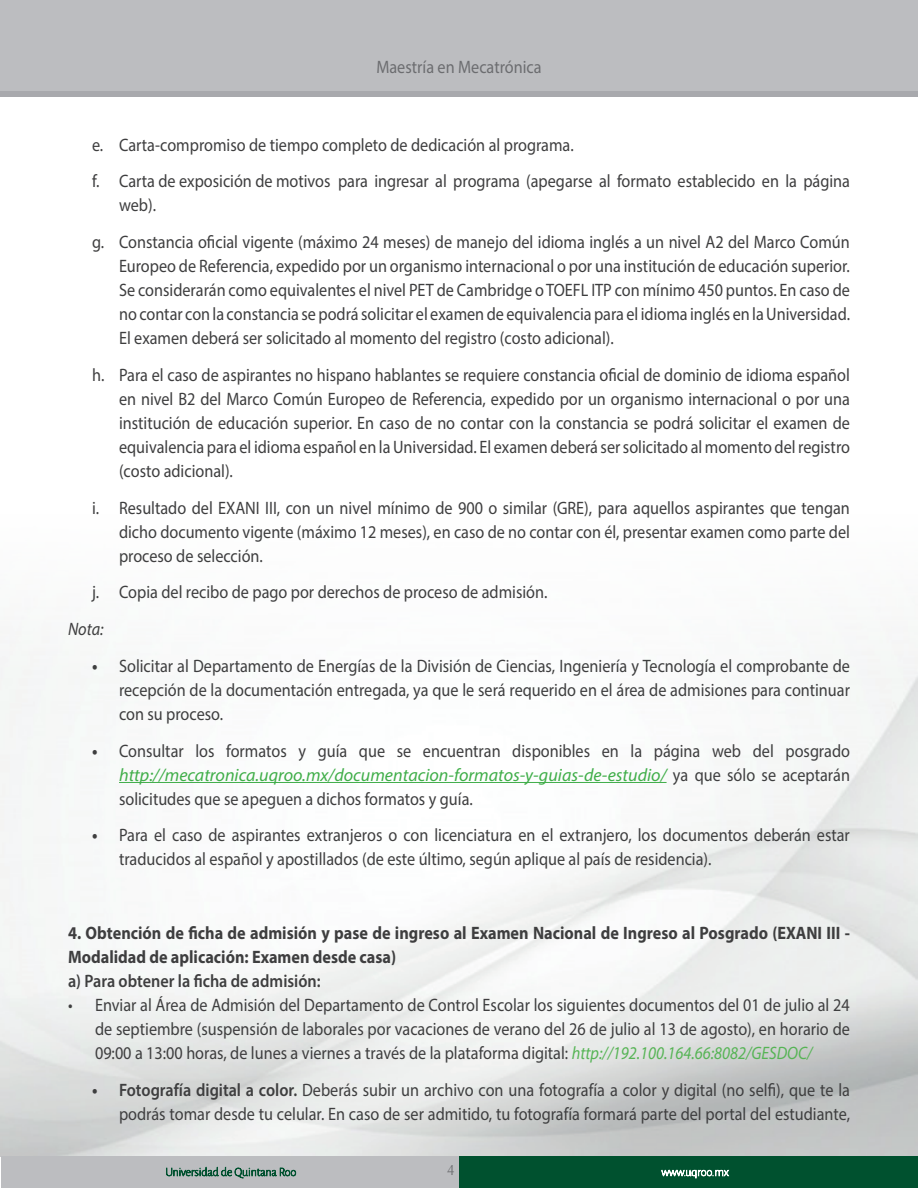
<style>
.page{position:relative;width:918px;height:1188px;background:#fff}
.page>*{position:absolute;margin:0;border:0;box-sizing:border-box;transform-origin:0 0}
.t1{font:18px/24px "Myriad Pro";color:#3e3e3f;text-align:justify;scale:.9 1}
.t2{font:700 18px/24px "Myriad Pro";color:#3e3e3f;scale:.9 1}
.t3{font:600 18px "Myriad Pro";color:#3e3e3f;scale:.9 1}
.t4{font:18px "Myriad Pro";color:#6c6d70;scale:.9 1}
.t5{font:italic 18px "Myriad Pro";color:#3e3e3f;scale:.9 1}
.t6{font:15px "Optima";color:#6c6d70;scale:.9 1}
.s1{font-weight:700}
.s2{font-style:italic;color:#40ae49}
.s3{font-style:italic;color:#56b455}
.s4{font-weight:600}
</style>
<div class="page">
<img style="left:0;top:682px;width:917px;height:475px">
<div style="left:0;top:0;width:918px;height:91px;background:#bcbdc0"></div>
<div style="left:0;top:91px;width:918px;height:6px;background:#a8a9ad"></div>
<div style="left:1px;top:1157px;width:459px;height:31px;background:#bcbdc0"></div>
<div style="left:460px;top:1157px;width:458px;height:31px;background:#00512f"></div>
<svg style="left:661px;top:1169px;width:68px;height:9px"></svg>
<svg style="left:166px;top:1167px;width:130px;height:12px"></svg>
<hr style="left:119px;top:782px;width:548px;height:1px;background:#40ae49">
<p class="t4" style="left:376px;top:56px;width:185px">Maestría en Mecatrónica</p>
<p class="t1" style="left:92px;top:132px;width:537px">e. Carta-compromiso de tiempo completo de dedicación al programa.</p>
<p class="t1" style="left:119px;top:169px;width:814px;text-indent:-27px">f. Carta de exposición de motivos para ingresar al programa (apegarse al formato establecido en la página web).</p>
<p class="t1" style="left:119px;top:230px;width:814px;text-indent:-27px">g. Constancia oficial vigente (máximo 24 meses) de manejo del idioma inglés a un nivel A2 del Marco Común Europeo de Referencia, expedido por un organismo internacional o por una institución de educación superior.<br>Se considerarán como equivalentes el nivel PET de Cambridge o TOEFL ITP con mínimo 450 puntos. En caso de no contar con la constancia se podrá solicitar el examen de equivalencia para el idioma inglés en la Universidad.<br>El examen deberá ser solicitado al momento del registro (costo adicional).</p>
<p class="t1" style="left:119px;top:363px;width:814px;text-indent:-27px">h. Para el caso de aspirantes no hispano hablantes se requiere constancia oficial de dominio de idioma español en nivel B2 del Marco Común Europeo de Referencia, expedido por un organismo internacional o por una institución de educación superior. En caso de no contar con la constancia se podrá solicitar el examen de equivalencia para el idioma español en la Universidad. El examen deberá ser solicitado al momento del registro (costo adicional).</p>
<p class="t1" style="left:119px;top:495px;width:814px;text-indent:-27px">i. Resultado del EXANI III, con un nivel mínimo de 900 o similar (GRE), para aquellos aspirantes que tengan dicho documento vigente (máximo 12 meses), en caso de no contar con él, presentar examen como parte del proceso de selección.</p>
<p class="t1" style="left:92px;top:580px;width:508px">j. Copia del recibo de pago por derechos de proceso de admisión.</p>
<p class="t5" style="left:68px;top:618px;width:41px">Nota:</p>
<p class="t1" style="left:119px;top:654px;width:814px;text-indent:-27px"><span class="s1">•</span> Solicitar al Departamento de Energías de la División de Ciencias, Ingeniería y Tecnología el comprobante de recepción de la documentación entregada, ya que le será requerido en el área de admisiones para continuar con su proceso.</p>
<p class="t1" style="left:119px;top:738px;width:814px;text-indent:-27px"><span class="s1">•</span> Consultar los formatos y guía que se encuentran disponibles en la página web del posgrado <span class="s2">http://mecatronica.uqroo.mx/documentacion-formatos-y-guias-de-estudio/</span> ya que sólo se aceptarán solicitudes que se apeguen a dichos formatos y guía.</p>
<p class="t1" style="left:119px;top:823px;width:814px;text-indent:-27px"><span class="s1">•</span> Para el caso de aspirantes extranjeros o con licenciatura en el extranjero, los documentos deberán estar traducidos al español y apostillados (de este último, según aplique al país de residencia).</p>
<p class="t2" style="left:68px;top:920px;width:870px">4. Obtención de ficha de admisión y pase de ingreso al Examen Nacional de Ingreso al Posgrado (EXANI III -<br>Modalidad de aplicación: Examen desde casa)</p>
<p class="t3" style="left:68px;top:969px;width:282px">a) Para obtener la ficha de admisión:</p>
<p class="t1" style="left:95px;top:993px;width:840px;text-indent:-27px">• Enviar al Área de Admisión del Departamento de Control Escolar los siguientes documentos del 01 de julio al 24 de septiembre (suspensión de laborales por vacaciones de verano del 26 de julio al 13 de agosto), en horario de 09:00 a 13:00 horas, de lunes a viernes a través de la plataforma digital: <span class="s3">http://192.100.164.66:8082/GESDOC/</span></p>
<p class="t1" style="left:92px;top:1077px;width:844px;text-align:right"><span class="s1">•</span> <span class="s4">Fotografía digital a color.</span> Deberás subir un archivo con una fotografía a color y digital (no selfi), que te la podrás tomar desde tu celular. En caso de ser admitido, tu fotografía formará parte del portal del estudiante,</p>
<p class="t6" style="left:447px;top:1162px;width:10px">4</p>
</div>
